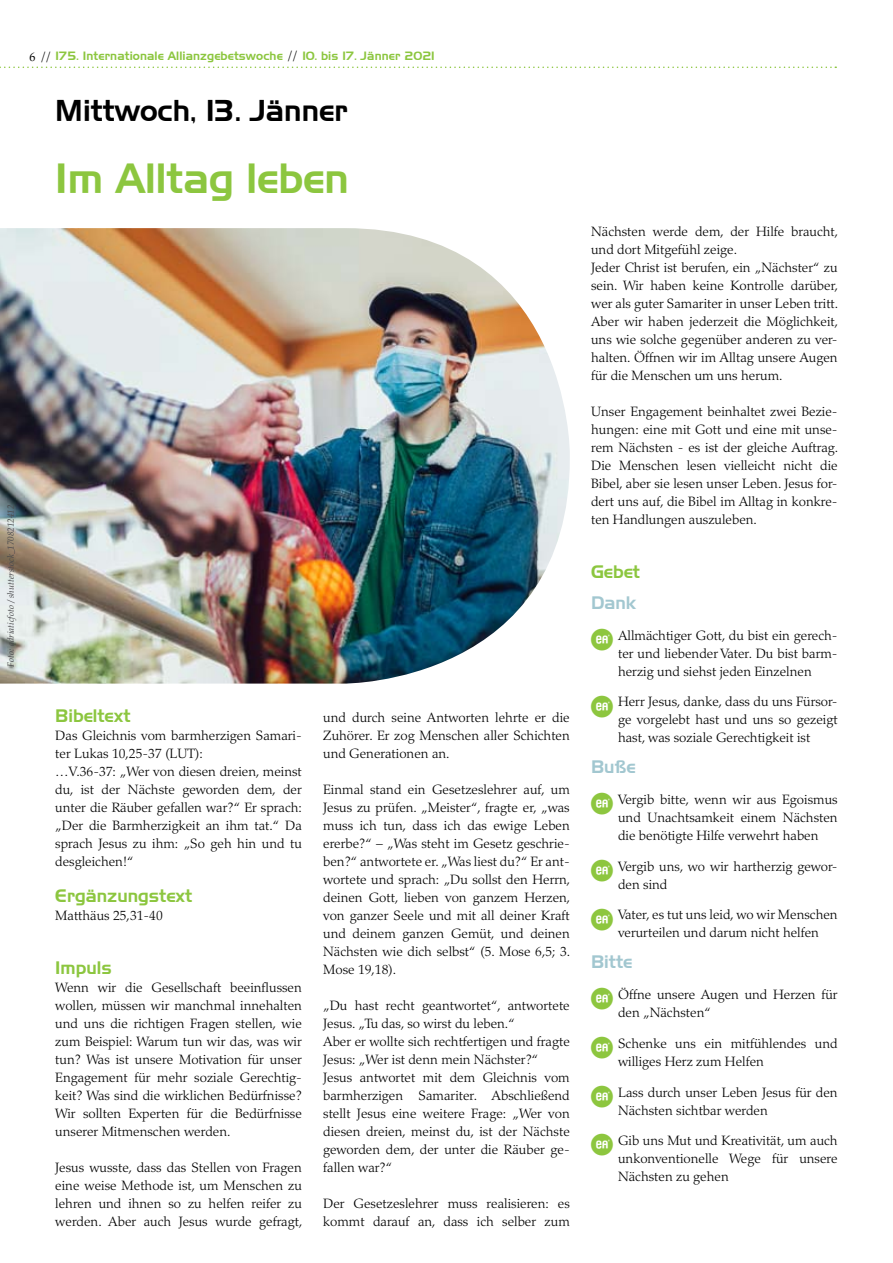
<style>
.page{position:relative;width:893px;height:1263px;background:#fff}
.page>*{position:absolute;margin:0;border:0;box-sizing:border-box;transform-origin:0 0}
.t1{font:42px "Slicker";color:#8cc63f}
.t2{font:30px "Slicker";color:#000}
.t3{font:18px "Slicker";color:#8cc63f}
.t4{font:18px "Slicker";color:#a2c7d0}
.t5{font:300 13.5px/18px "Palatino LT Std";color:#000}
.t6{font:12px "Slicker";letter-spacing:.01em;color:#8cc63f}
.t7{font:italic 9px "Palatino LT Std";color:#4a4a4d}
.s1{font-family:"Palatino";color:#000}
</style>
<div class="page">
<img style="left:0;top:228px;width:570px;height:456px">
<svg style="left:0;top:67px;width:836px;height:1px"></svg>
<p class="t6" style="left:30px;top:49px;width:406px"><span class="s1">6 //</span> 175. Internationale Allianzgebetswoche <span class="s1">//</span> 10. bis 17. Jänner 2021</p>
<h2 class="t2" style="left:55px;top:94px;width:294px">Mittwoch, 13. Jänner</h2>
<h1 class="t1" style="left:55px;top:155px;width:295px">Im Alltag leben</h1>
<p class="t7" style="left:6px;top:667px;width:164px;rotate:-90deg">Foto: adriaticfoto / shutterstock_1708212412</p>
<h3 class="t3" style="left:55px;top:706px;width:77px">Bibeltext</h3>
<p class="t5" style="left:55px;top:727px;width:248px">Das Gleichnis vom barmherzigen Samari&shy;ter Lukas 10,25-37 (LUT):<br>…V.36-37: „Wer von diesen dreien, meinst du, ist der Nächste geworden dem, der unter die Räuber gefallen war?“ Er sprach: „Der die Barmherzigkeit an ihm tat.“ Da sprach Jesus zu ihm: „So geh hin und tu desgleichen!“</p>
<h3 class="t3" style="left:55px;top:886px;width:139px">Ergänzungstext</h3>
<p class="t5" style="left:55px;top:907px;width:109px">Matthäus 25,31-40</p>
<h3 class="t3" style="left:55px;top:958px;width:58px">Impuls</h3>
<p class="t5" style="left:55px;top:979px;width:248px;text-align:justify">Wenn wir die Gesellschaft beeinflussen wollen, müssen wir manchmal innehalten und uns die richtigen Fragen stellen, wie zum Beispiel: Warum tun wir das, was wir tun? Was ist unsere Motivation für unser Engagement für mehr soziale Gerechtig&shy;keit? Was sind die wirklichen Bedürfnisse?<br>Wir sollten Experten für die Bedürfnisse unserer Mitmenschen werden.</p>
<p class="t5" style="left:55px;top:1159px;width:249px;text-align:justify">Jesus wusste, dass das Stellen von Fragen eine weise Methode ist, um Menschen zu lehren und ihnen so zu helfen reifer zu werden. Aber auch Jesus wurde gefragt,</p>
<p class="t5" style="left:323px;top:709px;width:248px;text-align:justify">und durch seine Antworten lehrte er die Zuhörer. Er zog Menschen aller Schichten und Generationen an.</p>
<p class="t5" style="left:323px;top:781px;width:249px;text-align:justify">Einmal stand ein Gesetzeslehrer auf, um Jesus zu prüfen. „Meister“, fragte er, „was muss ich tun, dass ich das ewige Leben ererbe?“ – „Was steht im Gesetz geschrie&shy;ben?“ antwortete er. „Was liest du?“ Er ant&shy;wortete und sprach: „Du sollst den Herrn, deinen Gott, lieben von ganzem Herzen, von ganzer Seele und mit all deiner Kraft und deinem ganzen Gemüt, und deinen Nächsten wie dich selbst“ (5. Mose 6,5; 3.<br>Mose 19,18).</p>
<p class="t5" style="left:323px;top:997px;width:248px">„Du hast recht geantwortet“, antwortete Jesus. „Tu das, so wirst du leben.“<br>Aber er wollte sich rechtfertigen und fragte Jesus: „Wer ist denn mein Nächster?“ Jesus antwortet mit dem Gleichnis vom barmherzigen Samariter. Abschließend stellt Jesus eine weitere Frage: „Wer von diesen dreien, meinst du, ist der Nächste geworden dem, der unter die Räuber ge&shy;fallen war?“</p>
<p class="t5" style="left:323px;top:1195px;width:248px">Der Gesetzeslehrer muss realisieren: es kommt darauf an, dass ich selber zum</p>
<p class="t5" style="left:591px;top:223px;width:249px">Nächsten werde dem, der Hilfe braucht, und dort Mitgefühl zeige.<br>Jeder Christ ist berufen, ein „Nächster“ zu sein. Wir haben keine Kontrolle darüber, wer als guter Samariter in unser Leben tritt.<br>Aber wir haben jederzeit die Möglichkeit, uns wie solche gegenüber anderen zu ver&shy;halten. Öffnen wir im Alltag unsere Augen für die Menschen um uns herum.</p>
<p class="t5" style="left:591px;top:403px;width:249px;text-align:justify">Unser Engagement beinhaltet zwei Bezie&shy;hungen: eine mit Gott und eine mit unse&shy;rem Nächsten - es ist der gleiche Auftrag.<br>Die Menschen lesen vielleicht nicht die Bibel, aber sie lesen unser Leben. Jesus for&shy;dert uns auf, die Bibel im Alltag in konkre&shy;ten Handlungen auszuleben.</p>
<h3 class="t3" style="left:591px;top:562px;width:51px">Gebet</h3>
<h3 class="t4" style="left:591px;top:592px;width:47px">Dank</h3>
<p class="t5" style="left:618px;top:626px;width:221px;text-align:justify">Allmächtiger Gott, du bist ein gerech&shy;ter und liebender Vater. Du bist barm&shy;herzig und siehst jeden Einzelnen</p>
<p class="t5" style="left:618px;top:693px;width:221px;text-align:justify">Herr Jesus, danke, dass du uns Fürsor&shy;ge vorgelebt hast und uns so gezeigt hast, was soziale Gerechtigkeit ist</p>
<h3 class="t4" style="left:591px;top:757px;width:46px">Buße</h3>
<p class="t5" style="left:618px;top:790px;width:221px;text-align:justify">Vergib bitte, wenn wir aus Egoismus und Unachtsamkeit einem Nächsten die benötigte Hilfe verwehrt haben</p>
<p class="t5" style="left:618px;top:857px;width:221px">Vergib uns, wo wir hartherzig gewor&shy;den sind</p>
<p class="t5" style="left:618px;top:906px;width:221px">Vater, es tut uns leid, wo wir Menschen verurteilen und darum nicht helfen</p>
<h3 class="t4" style="left:591px;top:952px;width:43px">Bitte</h3>
<p class="t5" style="left:618px;top:986px;width:221px">Öffne unsere Augen und Herzen für den „Nächsten“</p>
<p class="t5" style="left:618px;top:1034px;width:221px">Schenke uns ein mitfühlendes und williges Herz zum Helfen</p>
<p class="t5" style="left:618px;top:1083px;width:221px">Lass durch unser Leben Jesus für den<br>Nächsten sichtbar werden</p>
<p class="t5" style="left:618px;top:1132px;width:221px;text-align:justify">Gib uns Mut und Kreativität, um auch unkonventionelle Wege für unsere Nächsten zu gehen</p>
</div>
